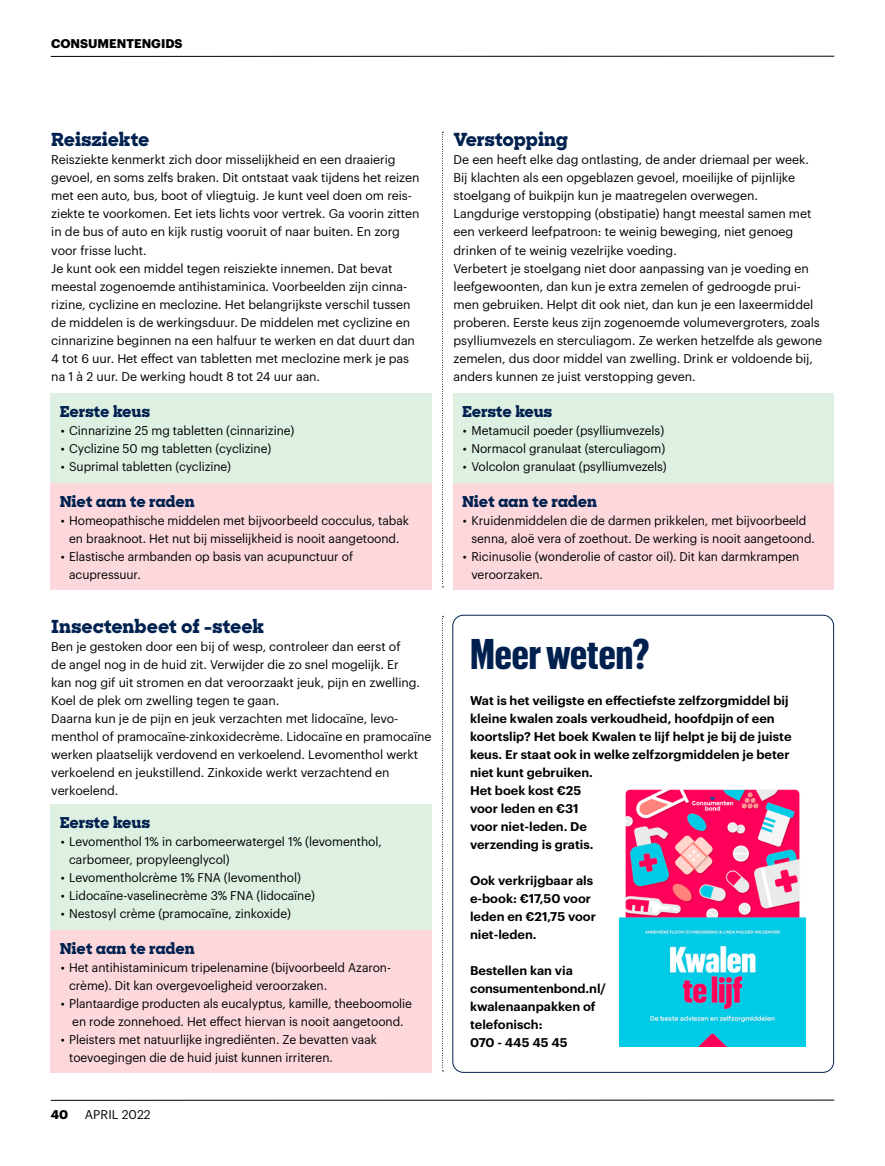
<style>
.page{position:relative;width:885px;height:1166px;background:#fff}
.page>*{position:absolute;margin:0;border:0;box-sizing:border-box;transform-origin:0 0}
.t1{font:700 42px "Graphik X Cond";color:#00214f}
.t2{font:800 18px "Sharp Slab";letter-spacing:-.01em;color:#00214f}
.t3{font:800 15px "Sharp Slab";letter-spacing:-.015em;color:#00214f}
.t4{font:12.3px/18px "Graphik";letter-spacing:-.005em;color:#000}
.t5{font:600 12.3px/18px "Graphik";color:#000}
.t6{font:700 12.3px "Graphik";color:#000}
</style>
<div class="page">
<hr style="left:51px;top:1099px;width:782px;height:1px;background:#000">
<hr style="left:51px;top:56px;width:782px;height:1px;background:#000">
<div style="left:453px;top:393px;width:380px;height:90px;background:#def0e1"></div>
<div style="left:51px;top:393px;width:381px;height:90px;background:#def0e1"></div>
<div style="left:51px;top:804px;width:381px;height:125px;background:#def0e1"></div>
<div style="left:453px;top:483px;width:380px;height:106px;background:#fcd8dc"></div>
<div style="left:51px;top:483px;width:381px;height:106px;background:#fcd8dc"></div>
<div style="left:51px;top:929px;width:381px;height:142px;background:#fcd8dc"></div>
<img style="left:619px;top:789px;width:186px;height:256px">
<svg style="left:442px;top:132px;width:1px;height:455px"></svg>
<svg style="left:442px;top:615px;width:1px;height:456px"></svg>
<p class="t6" style="left:51px;top:34px;width:133px">CONSUMENTENGIDS</p>
<h2 class="t2" style="left:51px;top:127px;width:100px">Reisziekte</h2>
<p class="t4" style="left:51px;top:150px;width:370px">Reisziekte kenmerkt zich door misselijkheid en een draaierig gevoel, en soms zelfs braken. Dit ontstaat vaak tijdens het reizen met een auto, bus, boot of vliegtuig. Je kunt veel doen om reis&shy;ziekte te voorkomen. Eet iets lichts voor vertrek. Ga voorin zitten in de bus of auto en kijk rustig vooruit of naar buiten. En zorg voor frisse lucht.<br>Je kunt ook een middel tegen reisziekte innemen. Dat bevat meestal zogenoemde antihistaminica. Voorbeelden zijn cinna&shy;rizine, cyclizine en meclozine. Het belangrijkste verschil tussen de middelen is de werkingsduur. De middelen met cyclizine en cinnarizine beginnen na een halfuur te werken en dat duurt dan 4 tot 6 uur. Het effect van tabletten met meclozine merk je pas na 1 à 2 uur. De werking houdt 8 tot 24 uur aan.</p>
<p class="t3" style="left:60px;top:400px;width:92px">Eerste keus</p>
<p class="t4" style="left:61px;top:420px;width:235px">• Cinnarizine 25 mg tabletten (cinnarizine)</p>
<p class="t4" style="left:61px;top:438px;width:212px">• Cyclizine 50 mg tabletten (cyclizine)</p>
<p class="t4" style="left:61px;top:456px;width:172px">• Suprimal tabletten (cyclizine)</p>
<p class="t3" style="left:60px;top:490px;width:137px">Niet aan te raden</p>
<p class="t4" style="left:61px;top:510px;width:350px;text-align:center">• Homeopathische middelen met bijvoorbeeld cocculus, tabak en braaknoot. Het nut bij misselijkheid is nooit aangetoond.</p>
<p class="t4" style="left:69px;top:546px;width:285px;text-indent:-8px">• Elastische armbanden op basis van acupunctuur of acupressuur.</p>
<h2 class="t2" style="left:51px;top:613px;width:214px">Insectenbeet of -steek</h2>
<p class="t4" style="left:51px;top:636px;width:382px">Ben je gestoken door een bij of wesp, controleer dan eerst of<br>de angel nog in de huid zit. Verwijder die zo snel mogelijk. Er<br>kan nog gif uit stromen en dat veroorzaakt jeuk, pijn en zwelling.<br>Koel de plek om zwelling tegen te gaan.<br>Daarna kun je de pijn en jeuk verzachten met lidocaïne, levo&shy;menthol of pramocaïne-zinkoxidecrème. Lidocaïne en pramocaïne werken plaatselijk verdovend en verkoelend. Levomenthol werkt verkoelend en jeukstillend. Zinkoxide werkt verzachtend en verkoelend.</p>
<p class="t3" style="left:60px;top:811px;width:92px">Eerste keus</p>
<p class="t4" style="left:69px;top:831px;width:314px;text-indent:-9px">• Levomenthol 1% in carbomeerwatergel 1% (levomenthol, carbomeer, propyleenglycol)</p>
<p class="t4" style="left:61px;top:867px;width:242px">• Levomentholcrème 1% FNA (levomenthol)</p>
<p class="t4" style="left:61px;top:885px;width:256px">• Lidocaïne-vaselinecrème 3% FNA (lidocaïne)</p>
<p class="t4" style="left:61px;top:903px;width:232px">• Nestosyl crème (pramocaïne, zinkoxide)</p>
<p class="t3" style="left:60px;top:937px;width:137px">Niet aan te raden</p>
<p class="t4" style="left:69px;top:957px;width:322px;text-indent:-9px">• Het antihistaminicum tripelenamine (bijvoorbeeld Azaron&shy;crème). Dit kan overgevoeligheid veroorzaken.</p>
<p class="t4" style="left:61px;top:993px;width:353px;text-align:center">• Plantaardige producten als eucalyptus, kamille, theeboomolie en rode zonnehoed. Het effect hiervan is nooit aangetoond.</p>
<p class="t4" style="left:69px;top:1029px;width:309px;text-indent:-8px">• Pleisters met natuurlijke ingrediënten. Ze bevatten vaak toevoegingen die de huid juist kunnen irriteren.</p>
<p class="t6" style="left:51px;top:1104px;width:19px">40</p>
<p class="t4" style="left:85px;top:1104px;width:67px">APRIL 2022</p>
<h2 class="t2" style="left:453px;top:127px;width:116px">Verstopping</h2>
<p class="t4" style="left:453px;top:150px;width:370px">De een heeft elke dag ontlasting, de ander driemaal per week.<br>Bij klachten als een opgeblazen gevoel, moeilijke of pijnlijke stoelgang of buikpijn kun je maatregelen overwegen.<br>Langdurige verstopping (obstipatie) hangt meestal samen met een verkeerd leefpatroon: te weinig beweging, niet genoeg drinken of te weinig vezelrijke voeding.<br>Verbetert je stoelgang niet door aanpassing van je voeding en leefgewoonten, dan kun je extra zemelen of gedroogde prui&shy;men gebruiken. Helpt dit ook niet, dan kun je een laxeermiddel proberen. Eerste keus zijn zogenoemde volumevergroters, zoals psylliumvezels en sterculiagom. Ze werken hetzelfde als gewone zemelen, dus door middel van zwelling. Drink er voldoende bij, anders kunnen ze juist verstopping geven.</p>
<p class="t3" style="left:462px;top:400px;width:92px">Eerste keus</p>
<p class="t4" style="left:463px;top:420px;width:203px">• Metamucil poeder (psylliumvezels)</p>
<p class="t4" style="left:463px;top:438px;width:204px">• Normacol granulaat (sterculiagom)</p>
<p class="t4" style="left:463px;top:456px;width:205px">• Volcolon granulaat (psylliumvezels)</p>
<p class="t3" style="left:462px;top:490px;width:136px">Niet aan te raden</p>
<p class="t4" style="left:471px;top:510px;width:345px;text-indent:-8px">• Kruidenmiddelen die de darmen prikkelen, met bijvoorbeeld senna, aloë vera of zoethout. De werking is nooit aangetoond.</p>
<p class="t4" style="left:471px;top:546px;width:329px;text-indent:-8px">• Ricinusolie (wonderolie of castor oil). Dit kan darmkrampen veroorzaken.</p>
<h1 class="t1" style="left:470px;top:623px;width:181px">Meer weten?</h1>
<p class="t5" style="left:470px;top:690px;width:323px">Wat is het veiligste en effectiefste zelfzorgmiddel bij kleine kwalen zoals verkoudheid, hoofdpijn of een koortslip? Het boek Kwalen te lijf helpt je bij de juiste keus. Er staat ook in welke zelfzorgmiddelen je beter niet kunt gebruiken.<br>Het boek kost €25<br>voor leden en €31<br>voor niet-leden. De<br>verzending is gratis.</p>
<p class="t5" style="left:470px;top:870px;width:127px">Ook verkrijgbaar als e-book: €17,50 voor leden en €21,75 voor niet-leden.</p>
<p class="t5" style="left:470px;top:960px;width:137px">Bestellen kan via consumentenbond.nl/ kwalenaanpakken of telefonisch:<br>070 - 445 45 45</p>
</div>
